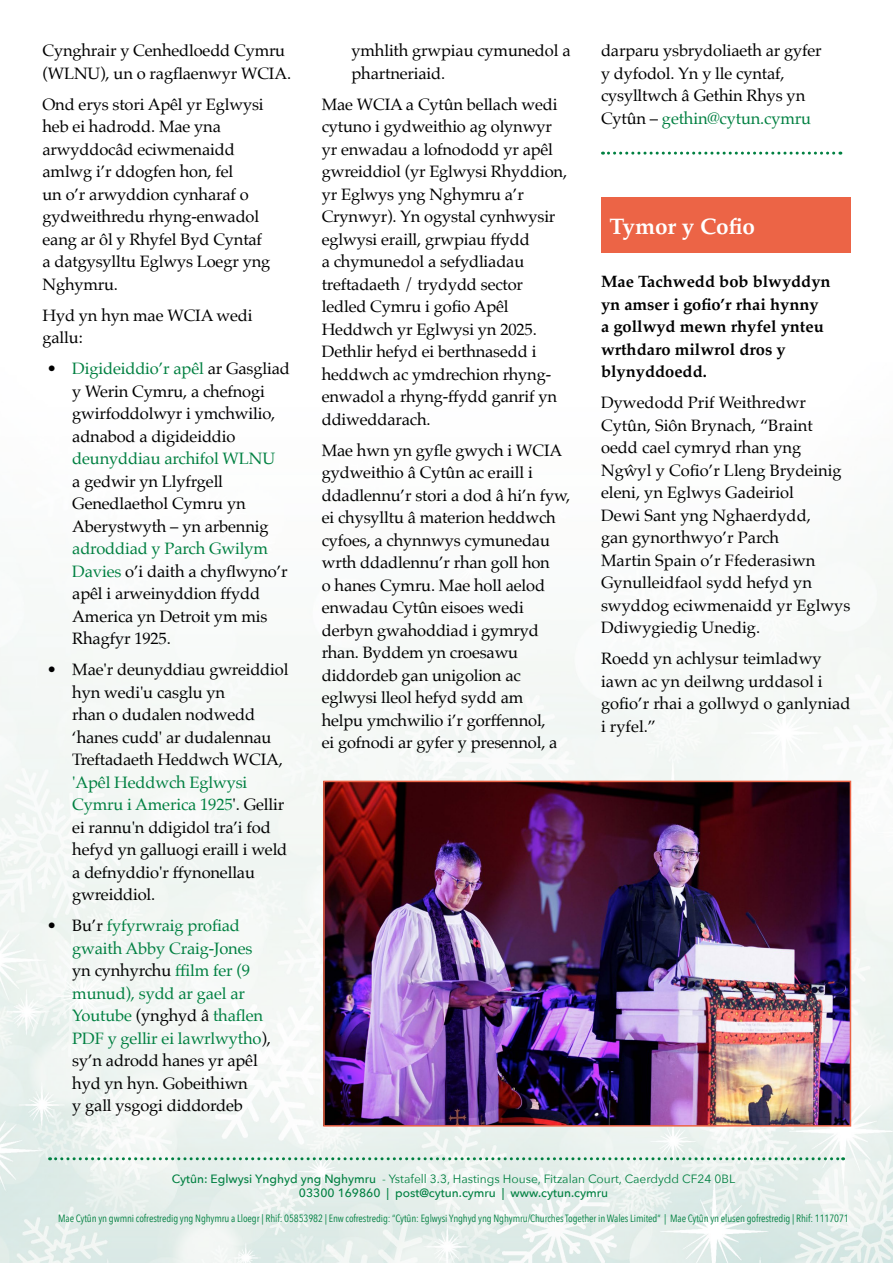
<style>
.page{position:relative;width:893px;height:1263px;background:#fff}
.page>*{position:absolute;margin:0;border:0;box-sizing:border-box;transform-origin:0 0}
.Body{font:700 22.5px "Palatino";color:#fff}
.Body-2{font:16.5px/22.5px "Palatino";letter-spacing:-.01em;color:#000}
.t1{font:16.5px/22.5px "Palatino";letter-spacing:-.01em;color:#008041}
.Body-3{font:700 16.5px/22.5px "Palatino";color:#000}
.t2{font:12px "Avenir Next";color:#008041}
.t3{font:500 12px "Avenir Next";color:#008041}
.t4{font:10.5px "Avenir Next Condensed";letter-spacing:-.01em;color:#008041}
.s1{color:#008041}
.s2{color:#000}
.s3{font-weight:500}
</style>
<div class="page">
<img style="left:0;top:563px;width:893px;height:700px">
<svg style="left:50px;top:1157px;width:794px;height:3px;background:#96c9b0"></svg>
<div style="left:601px;top:198px;width:249px;height:55px;background:#ec6446"></div>
<svg style="left:602px;top:152px;width:239px;height:3px"></svg>
<img style="left:326px;top:784px;width:522px;height:339px">
<div style="left:323px;top:781px;width:528px;height:345px;border:2px solid #ec6446"></div>
<p class="Body-2" style="left:43px;top:39px;width:250px">Cynghrair y Cenhedloedd Cymru (WLNU), un o ragflaenwyr WCIA.</p>
<p class="Body-2" style="left:43px;top:93px;width:229px">Ond erys stori Apêl yr Eglwysi heb ei hadrodd. Mae yna arwyddocâd eciwmenaidd amlwg i’r ddogfen hon, fel<br>un o’r arwyddion cynharaf o gydweithredu rhyng-enwadol eang ar ôl y Rhyfel Byd Cyntaf a datgysylltu Eglwys Loegr yng<br>Nghymru.</p>
<p class="Body-2" style="left:43px;top:304px;width:211px">Hyd yn hyn mae WCIA wedi gallu:</p>
<p class="Body-2" style="left:72px;top:357px;width:219px;text-indent:-26px">• <span class="s1">Digideiddio’r apêl</span> ar Gasgliad y Werin Cymru, a chefnogi gwirfoddolwyr i ymchwilio, adnabod a digideiddio <span class="s1">deunyddiau archifol WLNU<br></span>a gedwir yn Llyfrgell<br>Genedlaethol Cymru yn<br>Aberystwyth – yn arbennig <span class="s1">adroddiad y Parch Gwilym<br>Davies</span> o’i daith a chyflwyno’r apêl i arweinyddion ffydd<br>America yn Detroit ym mis<br>Rhagfyr 1925.</p>
<p class="Body-2" style="left:72px;top:658px;width:218px;text-indent:-26px">• Mae'r deunyddiau gwreiddiol hyn wedi'u casglu yn<br>rhan o dudalen nodwedd ‘hanes cudd' ar dudalennau<br>Treftadaeth Heddwch WCIA, <span class="s1">'Apêl Heddwch Eglwysi<br>Cymru i America 1925</span>'. Gellir ei rannu'n ddigidol tra’i fod hefyd yn galluogi eraill i weld a defnyddio'r ffynonellau gwreiddiol.</p>
<p class="t1" style="left:72px;top:914px;width:200px;text-indent:-26px"><span class="s2">• Bu’r</span> fyfyrwraig profiad gwaith Abby Craig-Jones <span class="s2">yn cynhyrchu</span> ffilm fer (9 munud), sydd ar gael ar<br>Youtube <span class="s2">(ynghyd â</span> thaflen<br>PDF y gellir ei lawrlwytho<span class="s2">), sy’n adrodd hanes yr apêl hyd yn hyn. Gobeithiwn<br>y gall ysgogi diddordeb</span></p>
<p class="Body-2" style="left:351px;top:39px;width:221px">ymhlith grwpiau cymunedol a phartneriaid.</p>
<p class="Body-2" style="left:322px;top:93px;width:247px">Mae WCIA a Cytûn bellach wedi cytuno i gydweithio ag olynwyr yr enwadau a lofnododd yr apêl gwreiddiol (yr Eglwysi Rhyddion, yr Eglwys yng Nghymru a’r<br>Crynwyr). Yn ogystal cynhwysir eglwysi eraill, grwpiau ffydd<br>a chymunedol a sefydliadau treftadaeth / trydydd sector ledled Cymru i gofio Apêl<br>Heddwch yr Eglwysi yn 2025.<br>Dethlir hefyd ei berthnasedd i heddwch ac ymdrechion rhyng&shy;enwadol a rhyng-ffydd ganrif yn ddiweddarach.</p>
<p class="Body-2" style="left:322px;top:439px;width:250px">Mae hwn yn gyfle gwych i WCIA gydweithio â Cytûn ac eraill i ddadlennu’r stori a dod â hi’n fyw, ei chysylltu â materion heddwch cyfoes, a chynnwys cymunedau wrth ddadlennu’r rhan goll hon<br>o hanes Cymru. Mae holl aelod enwadau Cytûn eisoes wedi derbyn gwahoddiad i gymryd rhan. Byddem yn croesawu diddordeb gan unigolion ac eglwysi lleol hefyd sydd am<br>helpu ymchwilio i’r gorffennol,<br>ei gofnodi ar gyfer y presennol, a</p>
<p class="Body-2" style="left:601px;top:39px;width:222px">darparu ysbrydoliaeth ar gyfer y dyfodol. Yn y lle cyntaf, cysylltwch â Gethin Rhys yn<br>Cytûn – <span class="s1">gethin@cytun.cymru</span></p>
<p class="Body" style="left:609px;top:207px;width:147px">Tymor y Cofio</p>
<p class="Body-3" style="left:601px;top:270px;width:231px">Mae Tachwedd bob blwyddyn yn amser i gofio’r rhai hynny a gollwyd mewn rhyfel ynteu wrthdaro milwrol dros y blynyddoedd.</p>
<p class="Body-2" style="left:601px;top:391px;width:251px">Dywedodd Prif Weithredwr<br>Cytûn, Siôn Brynach, “Braint oedd cael cymryd rhan yng<br>Ngŵyl y Cofio’r Lleng Brydeinig eleni, yn Eglwys Gadeiriol<br>Dewi Sant yng Nghaerdydd,<br>gan gynorthwyo’r Parch<br>Martin Spain o’r Ffederasiwn<br>Gynulleidfaol sydd hefyd yn swyddog eciwmenaidd yr Eglwys<br>Ddiwygiedig Unedig.</p>
<p class="Body-2" style="left:601px;top:647px;width:251px">Roedd yn achlysur teimladwy iawn ac yn deilwng urddasol i gofio’r rhai a gollwyd o ganlyniad i ryfel.”</p>
<p class="t2" style="left:172px;top:1168px;width:565px"><span class="s3">Cytûn: Eglwysi Ynghyd yng Nghymru</span> - Ystafell 3.3, Hastings House, Fitzalan Court, Caerdydd CF24 0BL</p>
<p class="t3" style="left:299px;top:1182px;width:311px">03300 169860 | post@cytun.cymru | www.cytun.cymru</p>
<p class="t4" style="left:58px;top:1209px;width:792px">Mae Cytûn yn gwmni cofrestredig yng Nghymru a Lloegr | Rhif: 05853982 | Enw cofrestredig: “Cytûn: Eglwysi Ynghyd yng Nghymru/Churches Together in Wales Limited” | Mae Cytûn yn elusen gofrestredig | Rhif: 1117071</p>
</div>
